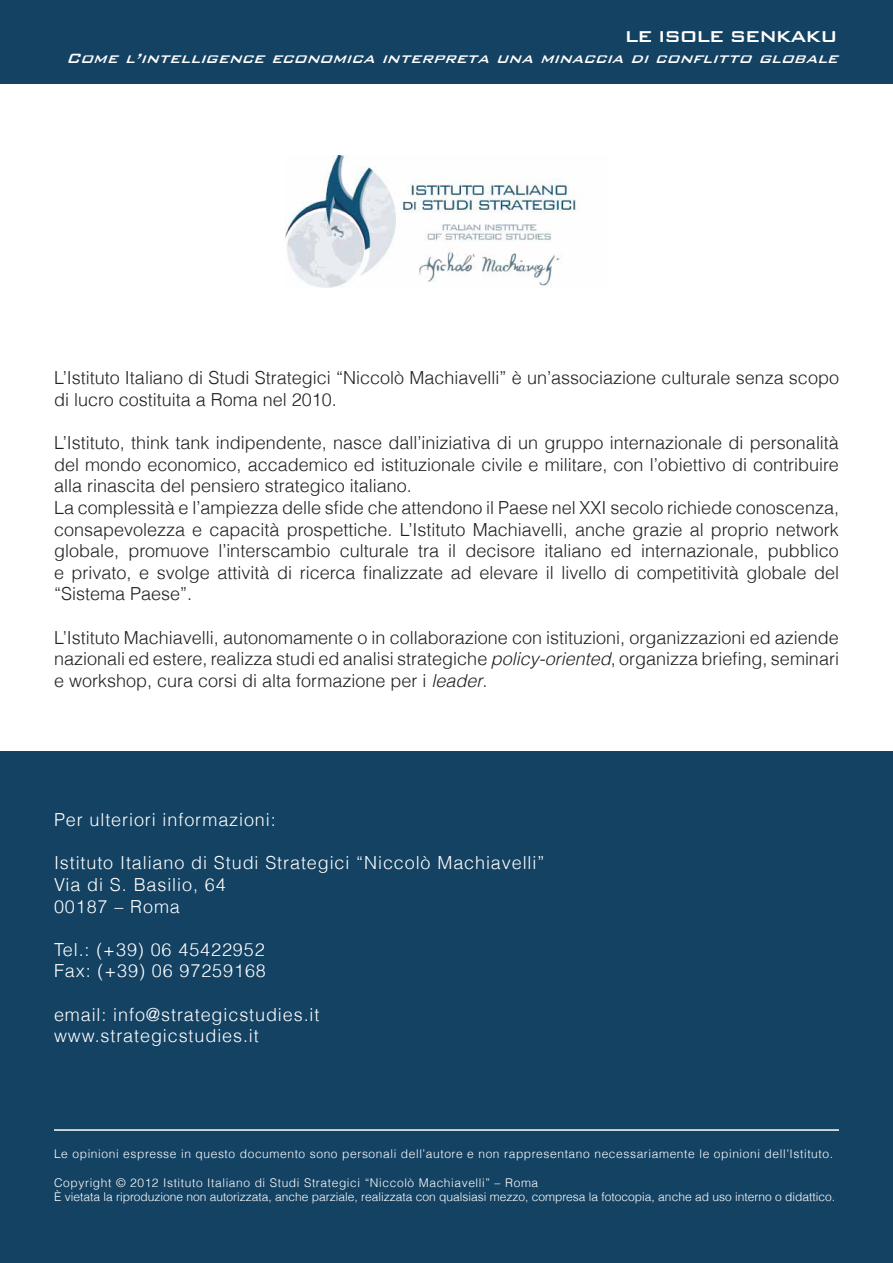
<style>
.page{position:relative;width:893px;height:1263px;background:#fff}
.page>*{position:absolute;margin:0;border:0;box-sizing:border-box;transform-origin:0 0}
.t1{font:500 21px "Bank Gothic";letter-spacing:-.08em;color:#fff}
.t2{font:300 18px/21.6px "Helvetica";color:#231f20}
.t3{font:300 18px/21.6px "Helvetica";letter-spacing:.05em;color:#fff}
.t4{font:italic 500 18px "Bank Gothic";color:#fff}
.t5{font:300 12px/14.4px "Helvetica";color:#fff}
.t6{font:300 12px "Helvetica";letter-spacing:.05em;color:#fff}
.s1{font-style:italic}
</style>
<div class="page">
<img style="left:285px;top:155px;width:291px;height:133px">
<div style="left:0;top:0;width:893px;height:83px;background:#144263"></div>
<div style="left:0;top:751px;width:893px;height:512px;background:#144263"></div>
<hr style="left:54px;top:1129px;width:785px;height:2px;background:#fff">
<p class="t1" style="left:625px;top:20px;width:215px">LE ISOLE SENKAKU</p>
<p class="t4" style="left:66px;top:45px;width:783px">Comel’intelligenceeconomicainterpretaunaminacciadiconflittoglobale</p>
<p class="t2" style="left:54px;top:366px;width:786px">L’Istituto Italiano di Studi Strategici “Niccolò Machiavelli” è un’associazione culturale senza scopo di lucro costituita a Roma nel 2010.</p>
<p class="t2" style="left:54px;top:431px;width:786px">L’Istituto, think tank indipendente, nasce dall’iniziativa di un gruppo internazionale di personalità del mondo economico, accademico ed istituzionale civile e militare, con l’obiettivo di contribuire alla rinascita del pensiero strategico italiano.<br>La complessità e l’ampiezza delle sfide che attendono il Paese nel XXI secolo richiede conoscenza, consapevolezza e capacità prospettiche. L’Istituto Machiavelli, anche grazie al proprio network globale, promuove l’interscambio culturale tra il decisore italiano ed internazionale, pubblico e privato, e svolge attività di ricerca finalizzate ad elevare il livello di competitività globale del “Sistema Paese”.</p>
<p class="t2" style="left:54px;top:625px;width:786px;text-align:justify">L’Istituto Machiavelli, autonomamente o in collaborazione con istituzioni, organizzazioni ed aziende nazionali ed estere, realizza studi ed analisi strategiche <span class="s1">policy-oriented</span>, organizza briefing, seminari e workshop, cura corsi di alta formazione per i <span class="s1">leader</span>.</p>
<p class="t3" style="left:54px;top:808px;width:223px">Per ulteriori informazioni:</p>
<p class="t3" style="left:54px;top:851px;width:492px">Istituto Italiano di Studi Strategici “Niccolò Machiavelli”<br>Via di S. Basilio, 64<br>00187 – Roma</p>
<p class="t3" style="left:54px;top:938px;width:213px">Tel.: (+39) 06 45422952<br>Fax: (+39) 06 97259168</p>
<p class="t3" style="left:54px;top:1002px;width:267px">email: info@strategicstudies.it www.strategicstudies.it</p>
<p class="t6" style="left:54px;top:1144px;width:781px">Le opinioni espresse in questo documento sono personali dell’autore e non rappresentano necessariamente le opinioni dell’Istituto.</p>
<p class="t5" style="left:54px;top:1174px;width:783px">Copyright © 2012 Istituto Italiano di Studi Strategici “Niccolò Machiavelli” – Roma<br>È vietata la riproduzione non autorizzata, anche parziale, realizzata con qualsiasi mezzo, compresa la fotocopia, anche ad uso interno o didattico.</p>
</div>
